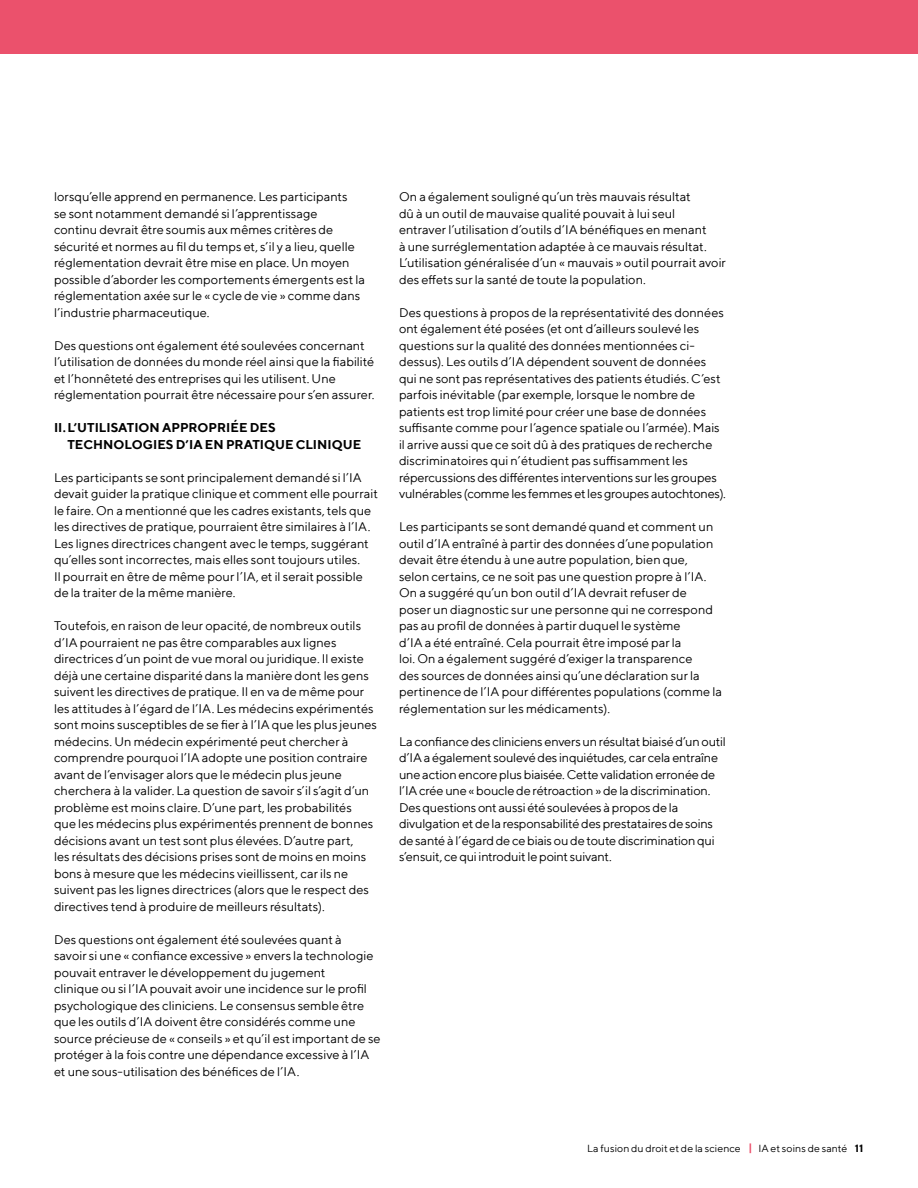
<style>
.page{position:relative;width:918px;height:1188px;background:#fff}
.page>*{position:absolute;margin:0;border:0;box-sizing:border-box;transform-origin:0 0}
.P_-_text{font:12.75px/16.5px "TT Norms";color:#000}
.t1{font:700 12.75px/16.5px "TT Norms";color:#000}
.t2{font:10.5px "TT Norms";letter-spacing:.005em;color:#000}
.s1{font-weight:700;color:#eb516c}
.s2{font-weight:700}
</style>
<div class="page">
<div style="left:0;top:0;width:918px;height:54px;background:#eb516c"></div>
<p class="P_-_text" style="left:54px;top:188px;width:313px">lorsqu’elle apprend en permanence. Les participants<br>se sont notamment demandé si l’apprentissage<br>continu devrait être soumis aux mêmes critères de sécurité et normes au fil du temps et, s’il y a lieu, quelle réglementation devrait être mise en place. Un moyen possible d’aborder les comportements émergents est la réglementation axée sur le « cycle de vie » comme dans l’industrie pharmaceutique.</p>
<p class="P_-_text" style="left:54px;top:337px;width:322px">Des questions ont également été soulevées concernant l’utilisation de données du monde réel ainsi que la fiabilité et l’honnêteté des entreprises qui les utilisent. Une réglementation pourrait être nécessaire pour s’en assurer.</p>
<p class="t1" style="left:68px;top:419px;width:295px;text-indent:-14px">II.L’UTILISATION APPROPRIÉE DES<br>TECHNOLOGIES D’IA EN PRATIQUE CLINIQUE</p>
<p class="P_-_text" style="left:54px;top:469px;width:325px">Les participants se sont principalement demandé si l’IA devait guider la pratique clinique et comment elle pourrait le faire. On a mentionné que les cadres existants, tels que les directives de pratique, pourraient être similaires à l’IA.<br>Les lignes directrices changent avec le temps, suggérant qu’elles sont incorrectes, mais elles sont toujours utiles.<br>Il pourrait en être de même pour l’IA, et il serait possible de la traiter de la même manière.</p>
<p class="P_-_text" style="left:54px;top:617px;width:325px">Toutefois, en raison de leur opacité, de nombreux outils d’IA pourraient ne pas être comparables aux lignes directrices d’un point de vue moral ou juridique. Il existe déjà une certaine disparité dans la manière dont les gens suivent les directives de pratique. Il en va de même pour les attitudes à l’égard de l’IA. Les médecins expérimentés sont moins susceptibles de se fier à l’IA que les plus jeunes médecins. Un médecin expérimenté peut chercher à comprendre pourquoi l’IA adopte une position contraire avant de l’envisager alors que le médecin plus jeune cherchera à la valider. La question de savoir s’il s’agit d’un problème est moins claire. D’une part, les probabilités que les médecins plus expérimentés prennent de bonnes décisions avant un test sont plus élevées. D’autre part,<br>les résultats des décisions prises sont de moins en moins bons à mesure que les médecins vieillissent, car ils ne suivent pas les lignes directrices (alors que le respect des directives tend à produire de meilleurs résultats).</p>
<p class="P_-_text" style="left:54px;top:931px;width:328px">Des questions ont également été soulevées quant à<br>savoir si une « confiance excessive » envers la technologie pouvait entraver le développement du jugement<br>clinique ou si l’IA pouvait avoir une incidence sur le profil psychologique des cliniciens. Le consensus semble être que les outils d’IA doivent être considérés comme une source précieuse de « conseils » et qu’il est important de se protéger à la fois contre une dépendance excessive à l’IA et une sous-utilisation des bénéfices de l’IA.</p>
<p class="P_-_text" style="left:399px;top:188px;width:329px">On a également souligné qu’un très mauvais résultat<br>dû à un outil de mauvaise qualité pouvait à lui seul<br>entraver l’utilisation d’outils d’IA bénéfiques en menant<br>à une surréglementation adaptée à ce mauvais résultat.<br>L’utilisation généralisée d’un « mauvais » outil pourrait avoir des effets sur la santé de toute la population.</p>
<p class="P_-_text" style="left:399px;top:304px;width:329px">Des questions à propos de la représentativité des données ont également été posées (et ont d’ailleurs soulevé les questions sur la qualité des données mentionnées ci&shy;dessus). Les outils d’IA dépendent souvent de données qui ne sont pas représentatives des patients étudiés. C’est parfois inévitable (par exemple, lorsque le nombre de patients est trop limité pour créer une base de données suffisante comme pour l’agence spatiale ou l’armée). Mais il arrive aussi que ce soit dû à des pratiques de recherche discriminatoires qui n’étudient pas suffisamment les répercussions des différentes interventions sur les groupes vulnérables (comme les femmes et les groupes autochtones).</p>
<p class="P_-_text" style="left:399px;top:518px;width:325px">Les participants se sont demandé quand et comment un outil d’IA entraîné à partir des données d’une population devait être étendu à une autre population, bien que,<br>selon certains, ce ne soit pas une question propre à l’IA.<br>On a suggéré qu’un bon outil d’IA devrait refuser de poser un diagnostic sur une personne qui ne correspond pas au profil de données à partir duquel le système<br>d’IA a été entraîné. Cela pourrait être imposé par la<br>loi. On a également suggéré d’exiger la transparence<br>des sources de données ainsi qu’une déclaration sur la pertinence de l’IA pour différentes populations (comme la réglementation sur les médicaments).</p>
<p class="P_-_text" style="left:399px;top:733px;width:329px">La confiance des cliniciens envers un résultat biaisé d’un outil d’IA a également soulevé des inquiétudes, car cela entraîne une action encore plus biaisée. Cette validation erronée de l’IA crée une « boucle de rétroaction » de la discrimination.<br>Des questions ont aussi été soulevées à propos de la divulgation et de la responsabilité des prestataires de soins de santé à l’égard de ce biais ou de toute discrimination qui s’ensuit, ce qui introduit le point suivant.</p>
<p class="t2" style="left:587px;top:1142px;width:278px">La fusion du droit et de la science <span class="s1">|</span> IA et soins de santé <span class="s2">11</span></p>
</div>
